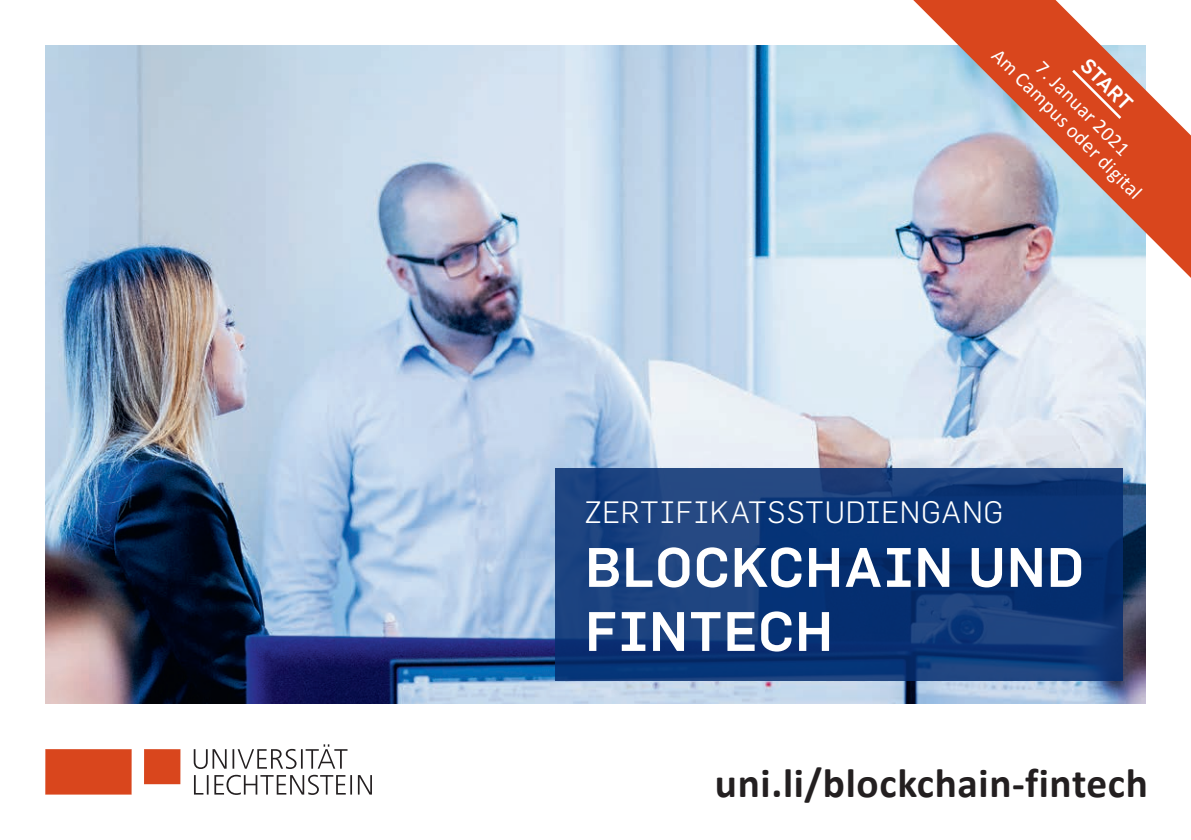
<style>
.page{position:relative;width:1191px;height:840px;background:#fff}
.page>*{position:absolute;margin:0;border:0;box-sizing:border-box;transform-origin:0 0}
.t1{font:500 54.4px/64px "Flama";letter-spacing:.02em;color:#fff}
.t2{font:700 41.4px "Calibri";letter-spacing:.015em;color:#231f20}
.t3{font:300 30.2px "Flama";letter-spacing:.025em;color:#fff}
.t4{font:20.4px "Calibri";color:#fff}
.t5{font:500 20.4px "Flama";color:#fff}
</style>
<div class="page">
<img style="left:45px;top:45px;width:1100px;height:658px">
<svg style="left:556px;top:468px;width:567px;height:212px;background:#113978"></svg>
<div style="left:45px;top:749px;width:87px;height:45px;background:#d9461d"></div>
<svg style="left:144px;top:749px;width:36px;height:34px"></svg>
<svg style="left:194px;top:744px;width:178px;height:50px"></svg>
<svg style="left:913px;top:0;width:278px;height:278px;background:#cd9e97"></svg>
<svg style="left:1069px;top:67px;width:55px;height:54px;background:#db502a"></svg>
<p class="t4" style="left:1004px;top:43px;width:205px;rotate:45deg">Am Campus oder digital</p>
<p class="t5" style="left:1094px;top:51px;width:65px;rotate:45deg">START</p>
<p class="t4" style="left:1048px;top:55px;width:125px;rotate:45deg">7. Januar 2021</p>
<h3 class="t3" style="left:585px;top:491px;width:420px">ZERTIFIKATSSTUDIENGANG</h3>
<h1 class="t1" style="left:585px;top:531px;width:500px">BLOCKCHAIN UND<br>FINTECH</h1>
<h2 class="t2" style="left:715px;top:756px;width:434px">uni.li/blockchain-fintech</h2>
</div>
